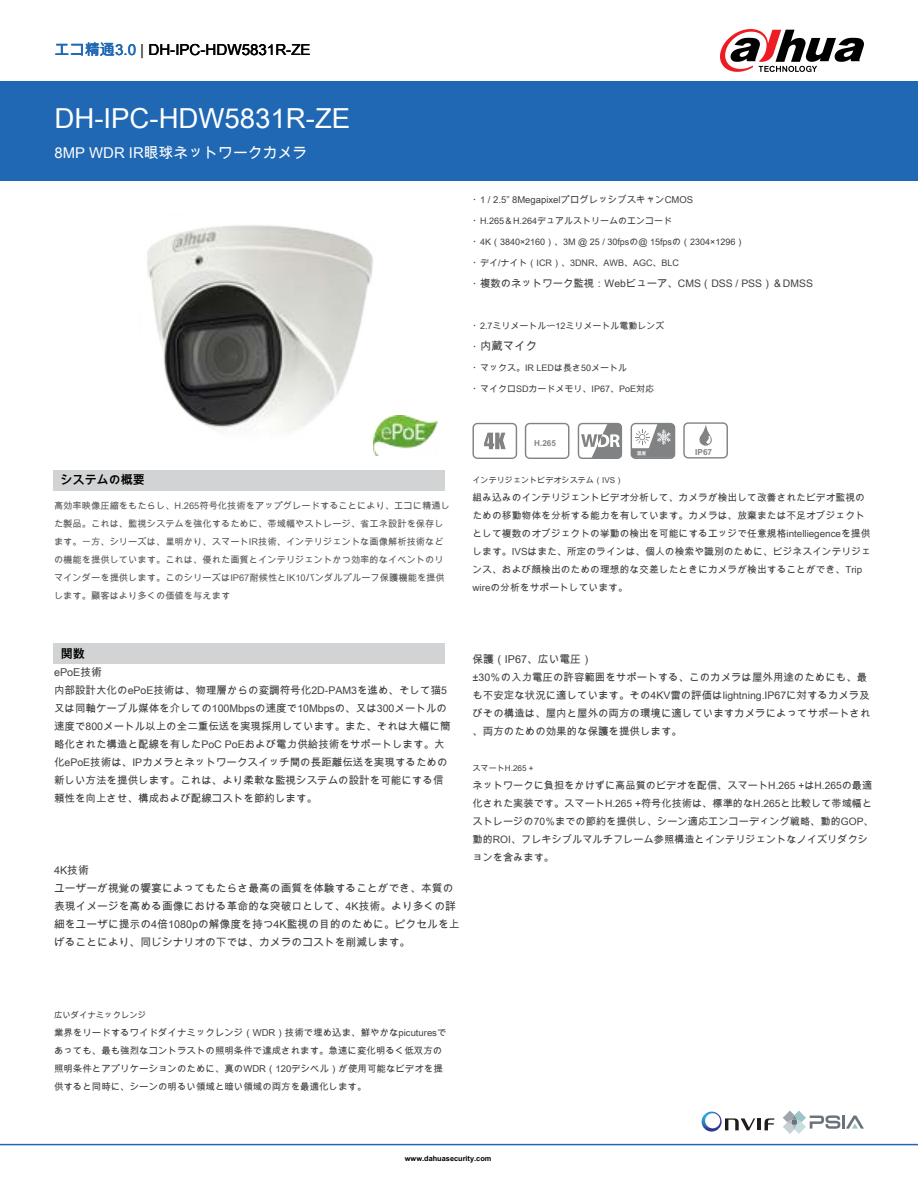
<style>
.page{position:relative;width:918px;height:1188px;background:#fff}
.page>*{position:absolute;margin:0;border:0;box-sizing:border-box;transform-origin:0 0}
.t1{font:27.6px "Arial Unicode MS";color:#fff}
.t2{font:15.15px "Arial Unicode MS";color:#000}
.t3{font:14.85px "Arial Unicode MS";color:#fff}
.t4{font:700 12px "Arial Unicode MS";color:#000}
.t5{font:11.4px "Arial Unicode MS";color:#404042}
.t6{font:10.8px/18px "Arial Unicode MS";color:#404042}
.t7{font:10.5px/18px "Arial Unicode MS";color:#404042}
.t8{font:10.35px "Arial Unicode MS";color:#404042}
.t9{font:10.2px/18px "Arial Unicode MS";color:#404042}
.t10{font:9.75px/18px "Arial Unicode MS";color:#404042}
.t11{font:9.45px/18px "Arial Unicode MS";color:#404042}
.t12{font:9.3px/18px "Arial Unicode MS";color:#58585b}
.t13{font:9px "Arial Unicode MS";color:#404042}
.t14{font:8.4px "Arial Unicode MS";color:#404042}
.t15{font:700 8.25px "Arial Unicode MS";color:#808284}
.t16{font:8.1px "Arial Unicode MS";color:#404042}
.t17{font:700 7.35px "Arial Unicode MS";color:#000}
.t18{font:700 4.8px "Arial Unicode MS";color:#fff}
.s1{color:#2068b3}
.s2{color:#626466}
.s3{font-size:9px;color:#403f41}
.s4{color:#403f41}
</style>
<div class="page">
<div style="left:0;top:81px;width:918px;height:100px;background:#2068b3"></div>
<div style="left:53px;top:470px;width:392px;height:21px;background:#d1d3d4"></div>
<div style="left:53px;top:643px;width:392px;height:20px;background:#d1d3d4"></div>
<hr style="left:0;top:1144px;width:918px;height:1px;background:#2068b3">
<svg style="left:720px;top:29px;width:144px;height:43px"></svg>
<svg style="left:783px;top:1111px;width:81px;height:23px"></svg>
<svg style="left:702px;top:1112px;width:72px;height:20px"></svg>
<img style="left:147px;top:225px;width:258px;height:206px">
<img style="left:373px;top:416px;width:65px;height:40px">
<svg style="left:472px;top:423px;width:45px;height:36px"></svg>
<svg style="left:525px;top:423px;width:44px;height:36px"></svg>
<svg style="left:577px;top:423px;width:45px;height:36px"></svg>
<svg style="left:631px;top:423px;width:44px;height:36px"></svg>
<svg style="left:683px;top:422px;width:45px;height:37px"></svg>
<h2 class="t2" style="left:55px;top:39px;width:258px"><span class="s1">エコ精通3.0</span> <span class="s2">|</span> DH-IPC-HDW5831R-ZE</h2>
<h1 class="t1" style="left:55px;top:99px;width:297px">DH-IPC-HDW5831R-ZE</h1>
<h3 class="t3" style="left:55px;top:142px;width:254px">8MP WDR IR眼球ネットワークカメラ</h3>
<p class="t4" style="left:61px;top:472px;width:86px">システムの概要</p>
<p class="t12" style="left:54px;top:497px;width:398px">高効率映像圧縮をもたらし、H.265符号化技術をアップグレードすることにより、エコに精通した製品。これは、監視システムを強化するために、帯域幅やストレージ、省エネ設計を保存します。一方、シリーズは、星明かり、スマートIR技術、インテリジェントな画像解析技術などの機能を提供しています。これは、優れた画質とインテリジェントかつ効率的なイベントのリマインダーを提供します。このシリーズはIP67耐候性とIK10バンダルプルーフ保護機能を提供します。顧客はより多くの価値を与えます</p>
<p class="t11" style="left:472px;top:190px;width:222px"><span class="s3">・</span>1 / 2.5” 8MegapixelプログレッシブスキャンCMOS</p>
<p class="t13" style="left:472px;top:214px;width:201px"><span class="s4">・</span>H.265＆H.264デュアルストリームのエンコード</p>
<p class="t13" style="left:472px;top:235px;width:273px"><span class="s4">・</span>4K（3840×2160）、3M @ 25 / 30fpsの@ 15fpsの（2304×1296）</p>
<p class="t13" style="left:472px;top:256px;width:208px"><span class="s4">・</span>デイ/ナイト（ICR）、3DNR、AWB、AGC、BLC</p>
<p class="t8" style="left:472px;top:276px;width:342px"><span class="s3">・</span>複数のネットワーク監視：Webビューア、CMS（DSS / PSS）＆DMSS</p>
<p class="t13" style="left:472px;top:319px;width:194px"><span class="s4">・</span>2.7ミリメートル〜12ミリメートル電動レンズ</p>
<p class="t5" style="left:472px;top:338px;width:66px"><span class="s3">・</span>内蔵マイク</p>
<p class="t13" style="left:472px;top:361px;width:156px"><span class="s4">・</span>マックス。IR LEDは長さ50メートル</p>
<p class="t13" style="left:472px;top:382px;width:183px"><span class="s4">・</span>マイクロSDカードメモリ、IP67、PoE対応</p>
<p class="t15" style="left:534px;top:437px;width:23px">H.265</p>
<p class="t18" style="left:637px;top:450px;width:11px">温度</p>
<p class="t15" style="left:695px;top:447px;width:18px">IP67</p>
<p class="t16" style="left:472px;top:475px;width:152px">インテリジェントビデオシステム（IVS）</p>
<p class="t10" style="left:472px;top:488px;width:400px">組み込みのインテリジェントビデオ分析して、カメラが検出して改善されたビデオ監視のための移動物体を分析する能力を有しています。カメラは、放棄または不足オブジェクトとして複数のオブジェクトの挙動の検出を可能にするエッジで任意規格intelliegenceを提供します。IVSはまた、所定のラインは、個人の検索や識別のために、ビジネスインテリジェンス、および顔検出のための理想的な交差したときにカメラが検出することができ、Trip wireの分析をサポートしています。</p>
<p class="t4" style="left:61px;top:646px;width:25px">関数</p>
<p class="t6" style="left:54px;top:663px;width:50px">ePoE技術</p>
<p class="t7" style="left:54px;top:681px;width:398px">内部設計大化のePoE技術は、物理層からの変調符号化2D-PAM3を進め、そして猫5又は同軸ケーブル媒体を介しての100Mbpsの速度で10Mbpsの、又は300メートルの速度で800メートル以上の全二重伝送を実現採用しています。また、それは大幅に簡略化された構造と配線を有したPoC PoEおよび電力供給技術をサポートします。大化ePoE技術は、IPカメラとネットワークスイッチ間の長距離伝送を実現するための新しい方法を提供します。これは、より柔軟な監視システムの設計を可能にする信頼性を向上させ、構成および配線コストを節約します。</p>
<p class="t6" style="left:54px;top:861px;width:407px">4K技術<br>ユーザーが視覚の饗宴によってもたらさ最高の画質を体験することができ、本質の表現イメージを高める画像における革命的な突破口として、4K技術。より多くの詳細をユーザに提示の4倍1080pの解像度を持つ4K監視の目的のために。ピクセルを上げることにより、同じシナリオの下では、カメラのコストを削減します。</p>
<p class="t6" style="left:472px;top:650px;width:121px">保護（IP67、広い電圧）</p>
<p class="t7" style="left:472px;top:668px;width:399px">±30％の入力電圧の許容範囲をサポートする、このカメラは屋外用途のためにも、最も不安定な状況に適しています。その4KV雷の評価はlightning.IP67に対するカメラ及びその構造は、屋内と屋外の両方の環境に適していますカメラによってサポートされ、両方のための効果的な保護を提供します。</p>
<p class="t16" style="left:472px;top:763px;width:62px">スマートH.265 +</p>
<p class="t9" style="left:472px;top:776px;width:403px">ネットワークに負担をかけずに高品質のビデオを配信、スマートH.265 +はH.265の最適化された実装です。スマートH.265 +符号化技術は、標準的なH.265と比較して帯域幅とストレージの70％までの節約を提供し、シーン適応エンコーディング戦略、動的GOP、動的ROI、フレキシブルマルチフレーム参照構造とインテリジェントなノイズリダクションを含みます。</p>
<p class="t14" style="left:54px;top:1009px;width:94px">広いダイナミックレンジ</p>
<p class="t11" style="left:54px;top:1024px;width:394px">業界をリードするワイドダイナミックレンジ（WDR）技術で埋め込ま、鮮やかなpicuturesであっても、最も強烈なコントラストの照明条件で達成されます。急速に変化明るく低双方の照明条件とアプリケーションのために、真のWDR（120デシベル）が使用可能なビデオを提供すると同時に、シーンの明るい領域と暗い領域の両方を最適化します。</p>
<p class="t17" style="left:405px;top:1153px;width:88px">www.dahuasecurity.com</p>
</div>
